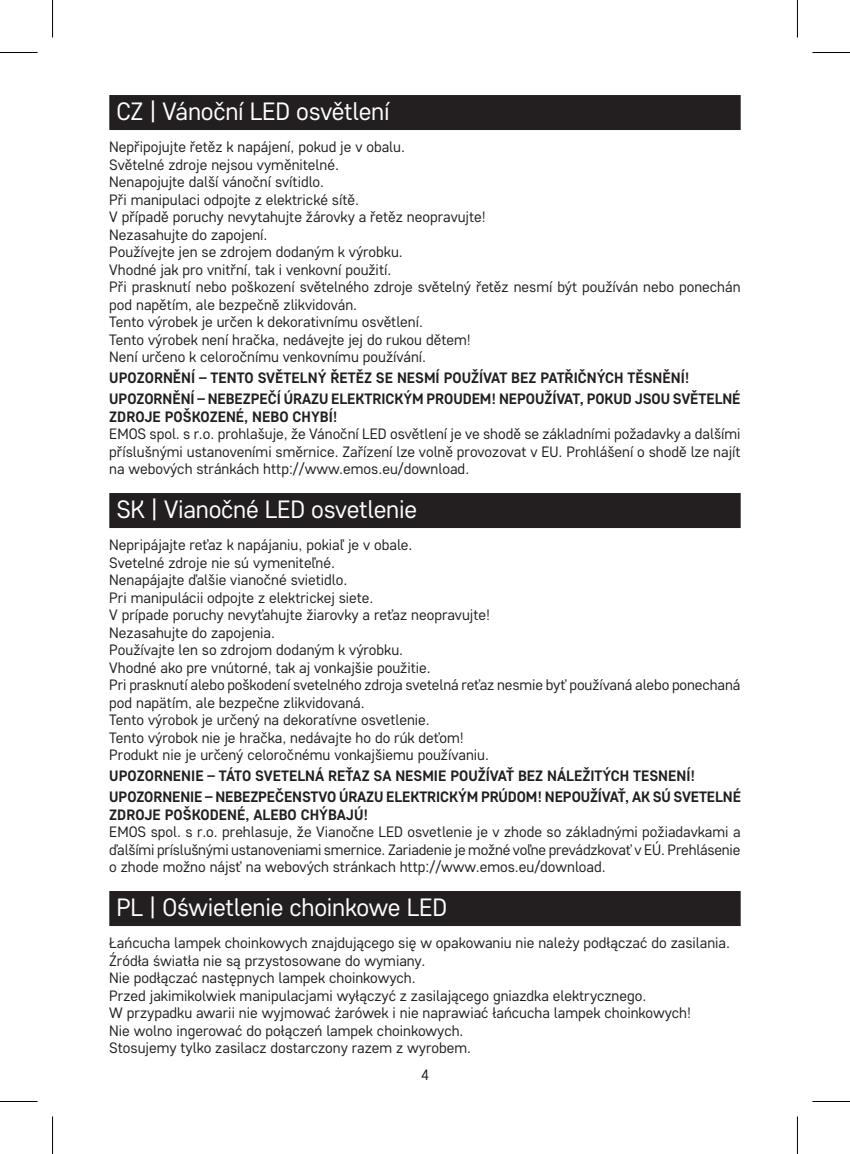
<style>
.page{position:relative;width:850px;height:1154px;background:#fff}
.page>*{position:absolute;margin:0;border:0;box-sizing:border-box;transform-origin:0 0}
.t1{font:25px "Core Sans D35";letter-spacing:-.01em;color:#fff}
.t2{font:15px/17.5px "Core Sans D35";color:#231f20}
.t3{font:700 15px/21px "Core Sans D55";letter-spacing:-.005em;color:#231f20}
</style>
<div class="page">
<div style="left:109px;top:95px;width:631px;height:35px;background:#231f20"></div>
<div style="left:109px;top:493px;width:631px;height:35px;background:#231f20"></div>
<div style="left:109px;top:891px;width:631px;height:35px;background:#231f20"></div>
<hr style="left:0;top:52px;width:38px;height:1px;background:#000">
<hr style="left:812px;top:52px;width:37px;height:1px;background:#000">
<hr style="left:0;top:1101px;width:38px;height:1px;background:#000">
<hr style="left:812px;top:1101px;width:37px;height:1px;background:#000">
<hr style="left:52px;top:0;width:1px;height:38px;background:#000">
<hr style="left:52px;top:1116px;width:1px;height:38px;background:#000">
<hr style="left:796px;top:0;width:1px;height:38px;background:#000">
<hr style="left:796px;top:1116px;width:1px;height:38px;background:#000">
<h1 class="t1" style="left:116px;top:96px;width:274px">CZ | Vánoční LED osvětlení</h1>
<p class="t2" style="left:109px;top:138px;width:632px">Nepřipojujte řetěz k napájení, pokud je v obalu.<br>Světelné zdroje nejsou vyměnitelné.<br>Nenapojujte další vánoční svítidlo.<br>Při manipulaci odpojte z elektrické sítě.<br>V případě poruchy nevytahujte žárovky a řetěz neopravujte!<br>Nezasahujte do zapojení.<br>Používejte jen se zdrojem dodaným k výrobku.<br>Vhodné jak pro vnitřní, tak i venkovní použití.<br>Při prasknutí nebo poškození světelného zdroje světelný řetěz nesmí být používán nebo ponechán pod napětím, ale bezpečně zlikvidován.<br>Tento výrobek je určen k dekorativnímu osvětlení.<br>Tento výrobek není hračka, nedávejte jej do rukou dětem!<br>Není určeno k celoročnímu venkovnímu používání.</p>
<p class="t3" style="left:109px;top:367px;width:632px">UPOZORNĚNÍ – TENTO SVĚTELNÝ ŘETĚZ SE NESMÍ POUŽÍVAT BEZ PATŘIČNÝCH TĚSNĚNÍ!<br>UPOZORNĚNÍ – NEBEZPEČÍ ÚRAZU ELEKTRICKÝM PROUDEM! NEPOUŽÍVAT, POKUD JSOU SVĚTELNÉ</p>
<p class="t3" style="left:109px;top:406px;width:230px">ZDROJE POŠKOZENÉ, NEBO CHYBÍ!</p>
<p class="t2" style="left:109px;top:425px;width:632px;text-align:justify">EMOS spol. s r.o. prohlašuje, že Vánoční LED osvětlení je ve shodě se základními požadavky a dalšími příslušnými ustanoveními směrnice. Zařízení lze volně provozovat v EU. Prohlášení o shodě lze najít na webových stránkách http://www.emos.eu/download.</p>
<h1 class="t1" style="left:116px;top:494px;width:302px">SK | Vianočné LED osvetlenie</h1>
<p class="t2" style="left:109px;top:536px;width:632px">Nepripájajte reťaz k napájaniu, pokiaľ je v obale.<br>Svetelné zdroje nie sú vymeniteľné.<br>Nenapájajte ďalšie vianočné svietidlo.<br>Pri manipulácii odpojte z elektrickej siete.<br>V prípade poruchy nevyťahujte žiarovky a reťaz neopravujte!<br>Nezasahujte do zapojenia.<br>Používajte len so zdrojom dodaným k výrobku.<br>Vhodné ako pre vnútorné, tak aj vonkajšie použitie.<br>Pri prasknutí alebo poškodení svetelného zdroja svetelná reťaz nesmie byť používaná alebo ponechaná pod napätím, ale bezpečne zlikvidovaná.<br>Tento výrobok je určený na dekoratívne osvetlenie.<br>Tento výrobok nie je hračka, nedávajte ho do rúk deťom!<br>Produkt nie je určený celoročnému vonkajšiemu používaniu.</p>
<p class="t3" style="left:109px;top:765px;width:633px">UPOZORNENIE – TÁTO SVETELNÁ REŤAZ SA NESMIE POUŽÍVAŤ BEZ NÁLEŽITÝCH TESNENÍ!<br>UPOZORNENIE – NEBEZPEČENSTVO ÚRAZU ELEKTRICKÝM PRÚDOM! NEPOUŽÍVAŤ, AK SÚ SVETELNÉ</p>
<p class="t3" style="left:109px;top:804px;width:260px">ZDROJE POŠKODENÉ, ALEBO CHÝBAJÚ!</p>
<p class="t2" style="left:109px;top:823px;width:632px;text-align:justify">EMOS spol. s r.o. prehlasuje, že Vianočne LED osvetlenie je v zhode so základnými požiadavkami a ďalšími príslušnými ustanoveniami smernice. Zariadenie je možné voľne prevádzkovať v EÚ. Prehlásenie o zhode možno nájsť na webových stránkach http://www.emos.eu/download.</p>
<h1 class="t1" style="left:116px;top:891px;width:332px">PL | Oświetlenie choinkowe LED</h1>
<p class="t2" style="left:109px;top:934px;width:622px">Łańcucha lampek choinkowych znajdującego się w opakowaniu nie należy podłączać do zasilania.<br>Źródła światła nie są przystosowane do wymiany.<br>Nie podłączać następnych lampek choinkowych.<br>Przed jakimikolwiek manipulacjami wyłączyć z zasilającego gniazdka elektrycznego.<br>W przypadku awarii nie wyjmować żarówek i nie naprawiać łańcucha lampek choinkowych!<br>Nie wolno ingerować do połączeń lampek choinkowych.<br>Stosujemy tylko zasilacz dostarczony razem z wyrobem.</p>
<p class="t2" style="left:421px;top:1066px;width:9px">4</p>
</div>
